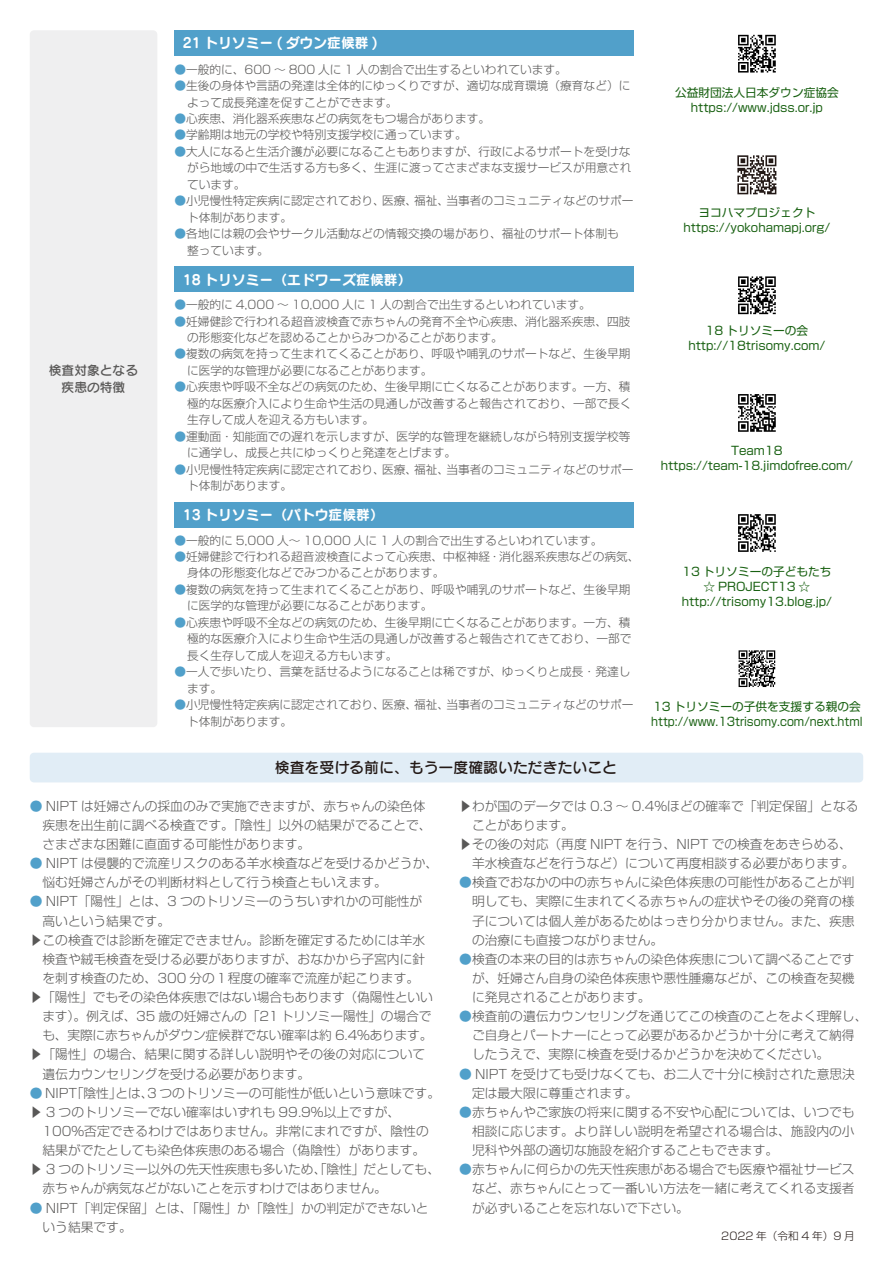
<style>
.page{position:relative;width:893px;height:1263px;background:#fff}
.page>*{position:absolute;margin:0;border:0;box-sizing:border-box;transform-origin:0 0}
.t1{font:14.85px "Seurat CID DB";color:#231916}
.t2{font:13.8px "Seurat CID B";color:#fff}
.t3{font:300 12.75px/19.2px "Shin Go Pro";color:#595857}
.t4{font:12.75px "Seurat CID DB";color:#595857}
.t5{font:300 11.7px/16.5px "Shin Go Pro";color:#595857}
.t6{font:11.7px "Shin Go Pro";color:#196112}
.t7{font:11.7px "Shin Go Pro";color:#196112;scale:.94 1}
.t8{font:300 10.65px "Shin Go Pro";color:#231916}
.s1{color:#51a0ca}
</style>
<div class="page">
<div style="left:30px;top:30px;width:127px;height:697px;background:#efeff0;border-radius:4px"></div>
<div style="left:30px;top:753px;width:833px;height:29px;background:#e1edf6;border-radius:4px"></div>
<div style="left:174px;top:30px;width:460px;height:26px;background:#51a0ca"></div>
<div style="left:174px;top:267px;width:460px;height:25px;background:#51a0ca"></div>
<div style="left:174px;top:502px;width:460px;height:25px;background:#51a0ca"></div>
<svg style="left:738px;top:35px;width:38px;height:38px"></svg>
<svg style="left:737px;top:155px;width:39px;height:39px"></svg>
<svg style="left:738px;top:276px;width:38px;height:38px"></svg>
<svg style="left:738px;top:394px;width:38px;height:38px"></svg>
<svg style="left:738px;top:514px;width:38px;height:38px"></svg>
<svg style="left:739px;top:650px;width:36px;height:37px"></svg>
<p class="t4" style="left:49px;top:362px;width:91px">検査対象となる</p>
<p class="t4" style="left:62px;top:379px;width:65px">疾患の特徴</p>
<p class="t2" style="left:183px;top:33px;width:196px">21 トリソミー ( ダウン症候群 )</p>
<p class="t5" style="left:174px;top:59px;width:394px"><span class="s1">●</span>一般的に、600 〜 800 人に 1 人の割合で出生するといわれています。</p>
<p class="t5" style="left:187px;top:76px;width:445px;text-indent:-13px"><span class="s1">●</span>生後の身体や言語の発達は全体的にゆっくりですが、適切な成育環境（療育など）によって成長発達を促すことができます。</p>
<p class="t5" style="left:174px;top:109px;width:317px"><span class="s1">●</span>心疾患、消化器系疾患などの病気をもつ場合があります。</p>
<p class="t5" style="left:174px;top:125px;width:294px"><span class="s1">●</span>学齢期は地元の学校や特別支援学校に通っています。</p>
<p class="t5" style="left:187px;top:142px;width:446px;text-align:justify;text-indent:-13px"><span class="s1">●</span>大人になると生活介護が必要になることもありますが、行政によるサポートを受けながら地域の中で生活する方も多く、生涯に渡ってさまざまな支援サービスが用意されています。</p>
<p class="t5" style="left:187px;top:191px;width:448px;text-indent:-13px"><span class="s1">●</span>小児慢性特定疾病に認定されており、医療、福祉、当事者のコミュニティなどのサポート体制があります。</p>
<p class="t5" style="left:187px;top:224px;width:433px;text-indent:-13px"><span class="s1">●</span>各地には親の会やサークル活動などの情報交換の場があり、福祉のサポート体制も整っています。</p>
<p class="t2" style="left:183px;top:270px;width:230px">18 トリソミー（エドワーズ症候群）</p>
<p class="t5" style="left:174px;top:295px;width:418px"><span class="s1">●</span>一般的に 4,000 ～ 10,000 人に 1 人の割合で出生するといわれています。</p>
<p class="t5" style="left:187px;top:311px;width:445px;text-indent:-13px"><span class="s1">●</span>妊婦健診で行われる超音波検査で赤ちゃんの発育不全や心疾患、消化器系疾患、四肢の形態変化などを認めることからみつかることがあります。</p>
<p class="t5" style="left:187px;top:344px;width:445px;text-indent:-13px"><span class="s1">●</span>複数の病気を持って生まれてくることがあり、呼吸や哺乳のサポートなど、生後早期に医学的な管理が必要になることがあります。</p>
<p class="t5" style="left:187px;top:377px;width:446px;text-align:justify;text-indent:-13px"><span class="s1">●</span>心疾患や呼吸不全などの病気のため、生後早期に亡くなることがあります。一方、積極的な医療介入により生命や生活の見通しが改善すると報告されており、一部で長く生存して成人を迎える方もいます。</p>
<p class="t5" style="left:187px;top:427px;width:445px;text-indent:-13px"><span class="s1">●</span>運動面・知能面での遅れを示しますが、医学的な管理を継続しながら特別支援学校等に通学し、成長と共にゆっくりと発達をとげます。</p>
<p class="t5" style="left:187px;top:460px;width:448px;text-indent:-13px"><span class="s1">●</span>小児慢性特定疾病に認定されており、医療、福祉、当事者のコミュニティなどのサポート体制があります。</p>
<p class="t2" style="left:183px;top:505px;width:203px">13 トリソミー（パトウ症候群）</p>
<p class="t5" style="left:174px;top:530px;width:430px"><span class="s1">●</span>一般的に 5,000 人〜 10,000 人に 1 人の割合で出生するといわれています。</p>
<p class="t5" style="left:187px;top:547px;width:454px;text-indent:-13px"><span class="s1">●</span>妊婦健診で行われる超音波検査によって心疾患、中枢神経・消化器系疾患などの病気、身体の形態変化などでみつかることがあります。</p>
<p class="t5" style="left:187px;top:580px;width:445px;text-indent:-13px"><span class="s1">●</span>複数の病気を持って生まれてくることがあり、呼吸や哺乳のサポートなど、生後早期に医学的な管理が必要になることがあります。</p>
<p class="t5" style="left:187px;top:613px;width:446px;text-align:justify;text-indent:-13px"><span class="s1">●</span>心疾患や呼吸不全などの病気のため、生後早期に亡くなることがあります。一方、積極的な医療介入により生命や生活の見通しが改善すると報告されてきており、一部で長く生存して成人を迎える方もいます。</p>
<p class="t5" style="left:187px;top:662px;width:445px;text-indent:-13px"><span class="s1">●</span>一人で歩いたり、言葉を話せるようになることは稀ですが、ゆっくりと成長・発達します。</p>
<p class="t5" style="left:187px;top:695px;width:448px;text-indent:-13px"><span class="s1">●</span>小児慢性特定疾病に認定されており、医療、福祉、当事者のコミュニティなどのサポート体制があります。</p>
<p class="t1" style="left:275px;top:758px;width:344px">検査を受ける前に、もう一度確認いただきたいこと</p>
<p class="t6" style="left:675px;top:83px;width:165px">公益財団法人日本ダウン症協会</p>
<p class="t6" style="left:691px;top:98px;width:134px">https://www.jdss.or.jp</p>
<p class="t6" style="left:698px;top:203px;width:118px">ヨコハマプロジェクト</p>
<p class="t6" style="left:683px;top:218px;width:149px">https://yokohamapj.org/</p>
<p class="t6" style="left:706px;top:321px;width:104px">18 トリソミーの会</p>
<p class="t6" style="left:688px;top:336px;width:139px">http://18trisomy.com/</p>
<p class="t6" style="left:731px;top:441px;width:53px">Team18</p>
<p class="t6" style="left:661px;top:456px;width:194px">https://team-18.jimdofree.com/</p>
<p class="t6" style="left:682px;top:562px;width:151px">13 トリソミーの子どもたち</p>
<p class="t6" style="left:704px;top:577px;width:108px">☆ PROJECT13 ☆</p>
<p class="t6" style="left:682px;top:592px;width:152px">http://trisomy13.blog.jp/</p>
<p class="t6" style="left:653px;top:697px;width:209px">13 トリソミーの子供を支援する親の会</p>
<p class="t7" style="left:651px;top:712px;width:226px">http://www.13trisomy.com/next.html</p>
<p class="t3" style="left:43px;top:795px;width:391px;text-indent:-13px"><span class="s1">●</span> NIPT は妊婦さんの採血のみで実施できますが、赤ちゃんの染色体疾患を出生前に調べる検査です。「陰性」以外の結果がでることで、さまざまな困難に直面する可能性があります。</p>
<p class="t3" style="left:43px;top:852px;width:397px;text-indent:-13px"><span class="s1">●</span> NIPT は侵襲的で流産リスクのある羊水検査などを受けるかどうか、悩む妊婦さんがその判断材料として行う検査ともいえます。</p>
<p class="t3" style="left:43px;top:890px;width:381px;text-indent:-13px"><span class="s1">●</span> NIPT「陽性」とは、3 つのトリソミーのうちいずれかの可能性が高いという結果です。</p>
<p class="t3" style="left:43px;top:929px;width:384px;text-align:justify;text-indent:-13px">▶ この検査では診断を確定できません。診断を確定するためには羊水検査や絨毛検査を受ける必要がありますが、おなかから子宮内に針を刺す検査のため、300 分の１程度の確率で流産が起こります。</p>
<p class="t3" style="left:42px;top:986px;width:392px;text-align:justify;text-indent:-13px">▶ 「陽性」でもその染色体疾患ではない場合もあります（偽陽性といいます）。例えば、35 歳の妊婦さんの「21 トリソミー陽性」の場合でも、実際に赤ちゃんがダウン症候群でない確率は約 6.4％あります。</p>
<p class="t3" style="left:43px;top:1043px;width:384px;text-indent:-13px">▶ 「陽性」の場合、結果に関する詳しい説明やその後の対応について遺伝カウンセリングを受ける必要があります。</p>
<p class="t3" style="left:30px;top:1082px;width:412px"><span class="s1">●</span> NIPT「陰性」とは、3 つのトリソミーの可能性が低いという意味です。</p>
<p class="t3" style="left:43px;top:1101px;width:388px;text-indent:-13px">▶ 3 つのトリソミーでない確率はいずれも 99.9％以上ですが、<br>100％否定できるわけではありません。非常にまれですが、陰性の結果がでたとしても染色体疾患のある場合（偽陰性）があります。</p>
<p class="t3" style="left:43px;top:1158px;width:399px;text-indent:-13px">▶ 3 つのトリソミー以外の先天性疾患も多いため、「陰性」だとしても、赤ちゃんが病気などがないことを示すわけではありません。</p>
<p class="t3" style="left:43px;top:1196px;width:388px;text-indent:-13px"><span class="s1">●</span> NIPT「判定保留」とは、「陽性」か「陰性」かの判定ができないという結果です。</p>
<p class="t3" style="left:472px;top:795px;width:388px;text-indent:-13px">▶ わが国のデータでは 0.3 ～ 0.4％ほどの確率で「判定保留」となることがあります。</p>
<p class="t3" style="left:459px;top:833px;width:397px;text-align:right">▶ その後の対応（再度 NIPT を行う、NIPT での検査をあきらめる、羊水検査などを行うなど）について再度相談する必要があります。</p>
<p class="t3" style="left:472px;top:871px;width:384px;text-align:justify;text-indent:-13px"><span class="s1">●</span>検査でおなかの中の赤ちゃんに染色体疾患の可能性があることが判明しても、実際に生まれてくる赤ちゃんの症状やその後の発育の様子については個人差があるためはっきり分かりません。また、疾患の治療にも直接つながりません。</p>
<p class="t3" style="left:472px;top:948px;width:384px;text-align:justify;text-indent:-13px"><span class="s1">●</span>検査の本来の目的は赤ちゃんの染色体疾患について調べることですが、妊婦さん自身の染色体疾患や悪性腫瘍などが、この検査を契機に発見されることがあります。</p>
<p class="t3" style="left:472px;top:1005px;width:397px;text-indent:-13px"><span class="s1">●</span>検査前の遺伝カウンセリングを通じてこの検査のことをよく理解し、ご自身とパートナーにとって必要があるかどうか十分に考えて納得したうえで、実際に検査を受けるかどうかを決めてください。</p>
<p class="t3" style="left:472px;top:1062px;width:384px;text-indent:-13px"><span class="s1">●</span> NIPT を受けても受けなくても、お二人で十分に検討された意思決定は最大限に尊重されます。</p>
<p class="t3" style="left:472px;top:1101px;width:384px;text-align:justify;text-indent:-13px"><span class="s1">●</span>赤ちゃんやご家族の将来に関する不安や心配については、いつでも相談に応じます。より詳しい説明を希望される場合は、施設内の小児科や外部の適切な施設を紹介することもできます。</p>
<p class="t3" style="left:472px;top:1158px;width:384px;text-align:justify;text-indent:-13px"><span class="s1">●</span>赤ちゃんに何らかの先天性疾患がある場合でも医療や福祉サービスなど、赤ちゃんにとって一番いい方法を一緒に考えてくれる支援者が必ずいることを忘れないで下さい。</p>
<p class="t8" style="left:721px;top:1228px;width:135px">2022 年（令和 4 年）9 月</p>
</div>
